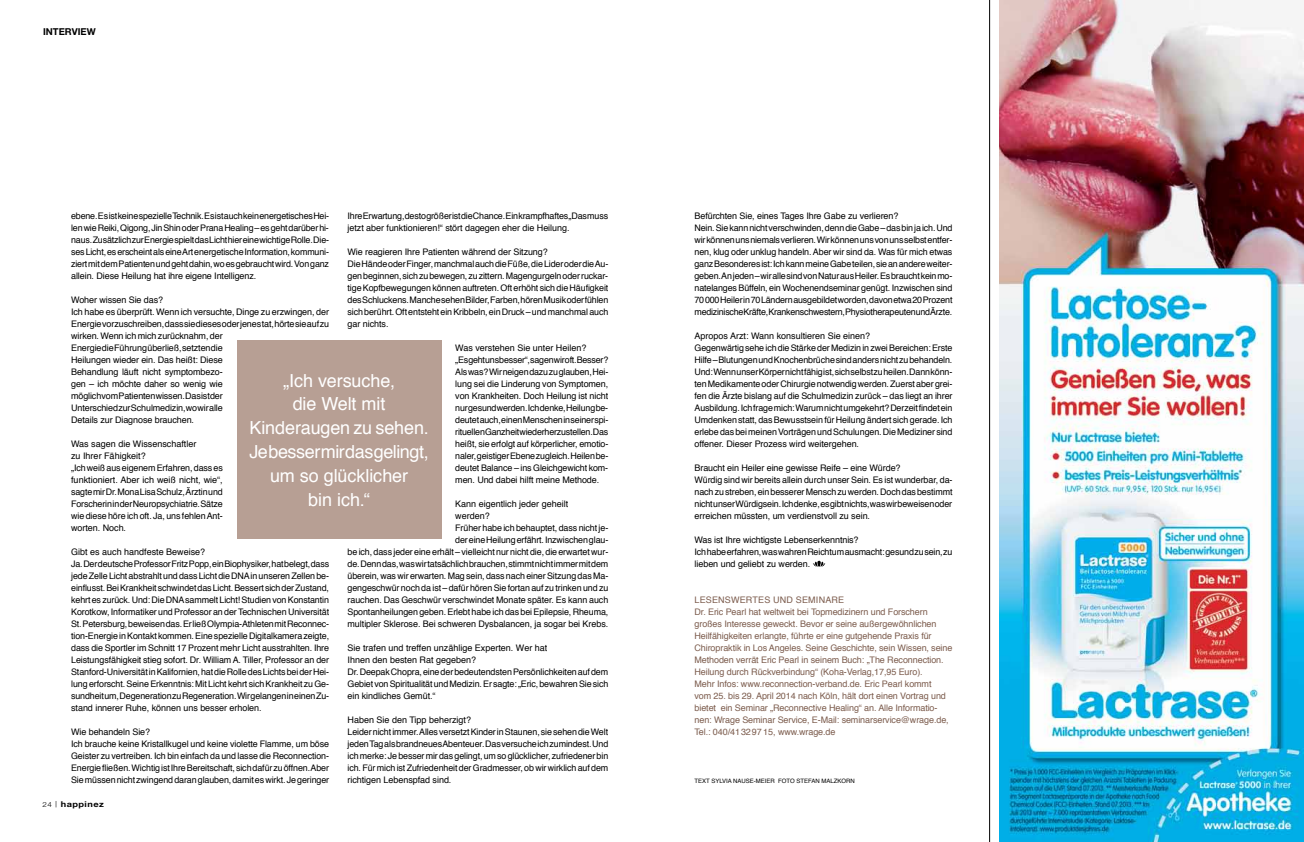
<style>
.page{position:relative;width:1304px;height:842px;background:#fff}
.page>*{position:absolute;margin:0;border:0;box-sizing:border-box;transform-origin:0 0}
.t1{font:18px/24px "Helvetica";letter-spacing:-.01em;color:#fff;text-align:center}
.t2{font:700 9.5px "Helvetica Neue LT Pro";color:#000}
.t3{font:9px/12px "Helvetica";letter-spacing:-.01em;color:#000}
.t4{font:9px/12px "Helvetica";letter-spacing:-.01em;color:#7c5c4d}
.t5{font:700 8px "Helvetica Neue LT Pro";letter-spacing:.05em;color:#000;scale:1.15 1}
.t6{font:6px "Helvetica";color:#000}
.s1{font-weight:300;font-size:7px}
.s2{font-weight:300;font-size:6.4px}
</style>
<div class="page">
<div style="left:237px;top:340px;width:204px;height:199px;background:#b79f94"></div>
<svg style="left:813px;top:560px;width:12px;height:7px"></svg>
<img style="left:999px;top:0;width:305px;height:842px">
<hr style="left:989px;top:0;width:1px;height:842px;background:#000">
<p class="t2" style="left:43px;top:26px;width:54px">INTERVIEW</p>
<p class="t3" style="left:348px;top:210px;width:262px">Ihre Erwartung, desto größer ist die Chance. Ein krampfhaftes „Das muss jetzt aber funktionieren!“ stört dagegen eher die Heilung.</p>
<p class="t3" style="left:348px;top:246px;width:262px">Wie reagieren I hre Patienten während der Sitzung?<br>Die Hände oder Finger, manchmal auch die Füße, die Lider oder die Au&shy;gen beginnen, sich zu bewegen, zu zittern. Magengurgeln oder ruckar&shy;tige Kopfbewegungen können auftreten. Oft erhöht sich die Häufigkeit des Schluckens. Manche sehen Bilder, Farben, hören Musik oder fühlen sich berührt. Oft entsteht ein Kribbeln, ein Druck– und manchmal auch gar nichts.</p>
<p class="t3" style="left:455px;top:342px;width:155px">Was verstehen Sie unter Heilen?<br>„Es geht uns besser“, sagen wir oft. Besser?<br>Als was? Wir neigen dazu zu glauben, Hei&shy;lung sei die Linderung von Symptomen, von Krankheiten. Doch Heilung ist nicht nur gesund werden. Ich denke, Heilung be&shy;deutet auch, einen Menschen in seiner spi&shy;rituellen Ganzheit wiederherzustellen. Das heißt, sie erfolgt auf körperlicher, emotio&shy;naler, geistiger Ebene zugleich. Heilen be&shy;deutet Balance – ins Gleichgewicht kom&shy;men. Und dabei hilft meine Methode.</p>
<p class="t3" style="left:455px;top:498px;width:115px">Kann eigentlich jeder geheilt</p>
<p class="t3" style="left:455px;top:510px;width:36px">werden?</p>
<p class="t3" style="left:455px;top:522px;width:155px">Früher habe ich behauptet, dass nicht je-</p>
<p class="t3" style="left:455px;top:534px;width:155px">der eine Heilung erfährt. I nzwischen glau-</p>
<p class="t3" style="left:348px;top:546px;width:262px">be ich, dass jeder eine erhält – vielleicht nur nicht die, die erwartet wur-</p>
<p class="t3" style="left:348px;top:558px;width:262px">de. Denn das, was wir tatsächlich brauchen, stimmt nicht immer mit dem</p>
<p class="t3" style="left:348px;top:570px;width:262px">überein, was wir erwarten. Mag sein, dass nach einer Sitzung das Ma-</p>
<p class="t3" style="left:348px;top:582px;width:262px">gengeschwür noch da ist – dafür hören Sie fortan auf zu trinken und zu</p>
<p class="t3" style="left:348px;top:594px;width:262px">rauchen. Das Geschwür verschwindet Monate später. Es kann auch</p>
<p class="t3" style="left:348px;top:606px;width:262px">Spontanheilungen geben. Erlebt habe ich das bei Epilepsie, Rheuma,</p>
<p class="t3" style="left:348px;top:618px;width:262px">multipler Sklerose. Bei schweren Dysbalancen, ja sogar bei Krebs.</p>
<p class="t3" style="left:348px;top:642px;width:262px">Sie trafen und treffen unzählige Experten. Wer hat<br>I hnen den besten Rat gegeben?<br>Dr. Deepak Chopra, eine der bedeutendsten Persönlichkeiten auf dem Gebiet von Spiritualität und Medizin. Er sagte: „Eric, bewahren Sie sich ein kindliches Gemüt.“</p>
<p class="t3" style="left:348px;top:714px;width:262px">Haben Sie den Tipp beherzigt?<br>Leider nicht immer. Alles versetzt Kinder in Staunen, sie sehen die Welt jeden Tag als brandneues Abenteuer. Das versuche ich zumindest. Und ich merke: Je besser mir das gelingt, um so glücklicher, zufriedener bin ich. Für mich ist Zufriedenheit der Gradmesser, ob wir wirklich auf dem richtigen Lebenspfad sind.</p>
<p class="t3" style="left:71px;top:210px;width:260px;text-align:justify">ebene. Es ist keine spezielle Technik. Es ist auch kein energetisches Hei&shy;len wie Reiki, Qigong, Jin Shin oder Prana Healing – es geht darüber hi&shy;naus. Zusätzlich zur Energie spielt das Licht hier eine wichtige Rolle. Die&shy;ses Licht, es erscheint als eine Art energetische I nformation, kommuni&shy;ziert mit dem Patienten und geht dahin, wo es gebraucht wird. Von ganz allein. Diese Heilung hat ihre eigene I ntelligenz.</p>
<p class="t3" style="left:71px;top:294px;width:259px">Woher wissen Sie das?<br>Ich habe es überprüft. Wenn ich versuchte, Dinge zu erzwingen, der Energie vorzuschreiben, dass sie dieses oder jenes tat, hörte sie auf zu wirken. Wenn ich mich zurücknahm, der<br>Energie die Führung überließ, setzten die<br>Heilungen wieder ein. Das heißt: Diese<br>Behandlung läuft nicht symptombezo-<br>gen – ich möchte daher so wenig wie<br>möglich vom Patienten wissen. Das ist der<br>Unterschied zur Schulmedizin, wo wir alle<br>Details zur Diagnose brauchen.</p>
<p class="t3" style="left:71px;top:438px;width:153px">Was sagen die Wissenschaftler<br>zu I hrer Fähigkeit?<br>„Ich weiß aus eigenem Erfahren, dass es funktioniert. Aber ich weiß nicht, wie“, sagte mir Dr. Mona Lisa Schulz, Ärztin und Forscherin in der Neuropsychiatrie. Sätze wie diese höre ich oft. Ja, uns fehlen Ant&shy;worten. Noch.</p>
<p class="t3" style="left:71px;top:546px;width:260px">Gibt es auch handfeste Beweise?<br>Ja. Der deutsche Professor Fritz Popp, ein Biophysiker, hat belegt, dass jede Zelle Licht abstrahlt und dass Licht die DNA in unseren Zellen be&shy;einflusst. Bei Krankheit schwindet das Licht. Bessert sich der Zustand, kehrt es zurück. Und: Die DNA sammelt Licht! Studien von Konstantin Korotkow, I nformatiker und Professor an der Technischen Universität St. Petersburg, beweisen das. Er ließ Olympia-Athleten mit Reconnec&shy;tion-Energie in Kontakt kommen. Eine spezielle Digitalkamera zeigte, dass die Sportler im Schnitt 17 Prozent mehr Licht ausstrahlten. I hre Leistungsfähigkeit stieg sofort. Dr. William A. Tiller, Professor an der Stanford-Universität in Kalifornien, hat die Rolle des Lichts bei der Hei&shy;lung erforscht. Seine Erkenntnis: Mit Licht kehrt sich Krankheit zu Ge&shy;sundheit um, Degeneration zu Regeneration. Wir gelangen in einen Zu&shy;stand innerer Ruhe, können uns besser erholen.</p>
<p class="t3" style="left:71px;top:726px;width:260px">Wie behandeln Sie?<br>Ich brauche keine Kristallkugel und keine violette Flamme, um böse Geister zu vertreiben. Ich bin einfach da und lasse die Reconnection-Energie fließen. Wichtig ist I hre Bereitschaft, sich dafür zu öffnen. Aber Sie müssen nicht zwingend daran glauben, damit es wirkt. Je geringer</p>
<h1 class="t1" style="left:249px;top:369px;width:181px">„Ich versuche,<br>die Welt mit<br>Kinderaugen zu sehen.<br>Je besser mir das gelingt, um so glücklicher<br>bin ich.“</h1>
<p class="t5" style="left:43px;top:799px;width:55px"><span class="s1">24</span> <span class="s2">|</span> HAPPINEZ</p>
<p class="t3" style="left:694px;top:210px;width:260px">Befürchten Sie, eines Tages I hre Gabe zu verlieren?<br>Nein. Sie kann nicht verschwinden, denn die Gabe – das bin ja ich. Und wir können uns niemals verlieren. Wir können uns von uns selbst entfer&shy;nen, klug oder unklug handeln. Aber wir sind da. Was für mich etwas ganz Besonderes ist: Ich kann meine Gabe teilen, sie an andere weiter&shy;geben. An jeden – wir alle sind von Natur aus Heiler. Es braucht kein mo&shy;natelanges Büffeln, ein Wochenendseminar genügt. I nzwischen sind 70000 Heiler in 70 Ländern ausgebildet worden, davon etwa 20Prozent medizinische Kräfte, Krankenschwestern, Physiotherapeuten und Ärzte.</p>
<p class="t3" style="left:694px;top:330px;width:260px">Apropos Arzt: Wann konsultieren Sie einen?<br>Gegenwärtig sehe ich die Stärke der Medizin in zwei Bereichen: Erste Hilfe – Blutungen und Knochenbrüche sind anders nicht zu behandeln.<br>Und: Wenn unser Körper nicht fähig ist, sich selbst zu heilen. Dann könn&shy;ten Medikamente oder Chirurgie notwendig werden. Zuerst aber grei&shy;fen die Ärzte bislang auf die Schulmedizin zurück – das liegt an ihrer Ausbildung. Ich frage mich: Warum nicht umgekehrt? Derzeit findet ein Umdenken statt, das Bewusstsein für Heilung ändert sich gerade. Ich erlebe das bei meinen Vorträgen und Schulungen. Die Mediziner sind offener. Dieser Prozess wird weitergehen.</p>
<p class="t3" style="left:694px;top:462px;width:260px">Braucht ein Heiler eine gewisse Reife – eine Würde?<br>Würdig sind wir bereits allein durch unser Sein. Es ist wunderbar, da&shy;nach zu streben, ein besserer Mensch zu werden. Doch das bestimmt nicht unser Würdigsein. Ich denke, es gibt nichts, was wir beweisen oder erreichen müssten, um verdienstvoll zu sein.</p>
<p class="t3" style="left:694px;top:534px;width:260px">Was ist I hre wichtigste Lebenserkenntnis?<br>Ich habe erfahren, was wahren Reichtum ausmacht: gesund zu sein, zu lieben und geliebt zu werden.</p>
<p class="t4" style="left:694px;top:594px;width:8px">Lesenswe</p>
<p class="t4" style="left:746px;top:594px;width:14px">rtes</p>
<p class="t4" style="left:773px;top:594px;width:8px">und</p>
<p class="t4" style="left:694px;top:594px;width:259px;text-indent:101px">Sem inare<br>Dr. Eric Pearl hat weltweit bei Topmedizinern und Forschern großes I nteresse geweckt. Bevor er seine außergewöhnlichen Heilfähigkeiten erlangte, führte er eine gutgehende Praxis für Chiropraktik in Los Angeles. Seine Geschichte, sein Wissen, seine Methoden verrät Eric Pearl in seinem Buch: „The Reconnection.<br>Heilung durch Rückverbindung“ (Koha-Verlag,17,95 Euro).<br>Mehr I nfos: www.reconnection-verband.de. Eric Pearl kommt<br>vom 25. bis 29. April 2014 nach Köln, hält dort einen Vortrag und bietet ein Seminar „Reconnective Healing“ an. Alle Informatio&shy;nen: Wrage Seminar Service, E-Mail: seminarservice@wrage.de, Tel.: 040/41329715, www.wrage.de</p>
<p class="t6" style="left:694px;top:776px;width:52px">Text Sylvia Nause</p>
<p class="t6" style="left:754px;top:776px;width:34px">-Meier Foto</p>
<p class="t6" style="left:797px;top:776px;width:5px">stefa</p>
<p class="t6" style="left:816px;top:776px;width:12px">n malzkor</p>
<p class="t6" style="left:851px;top:776px;width:6px">n</p>
</div>
